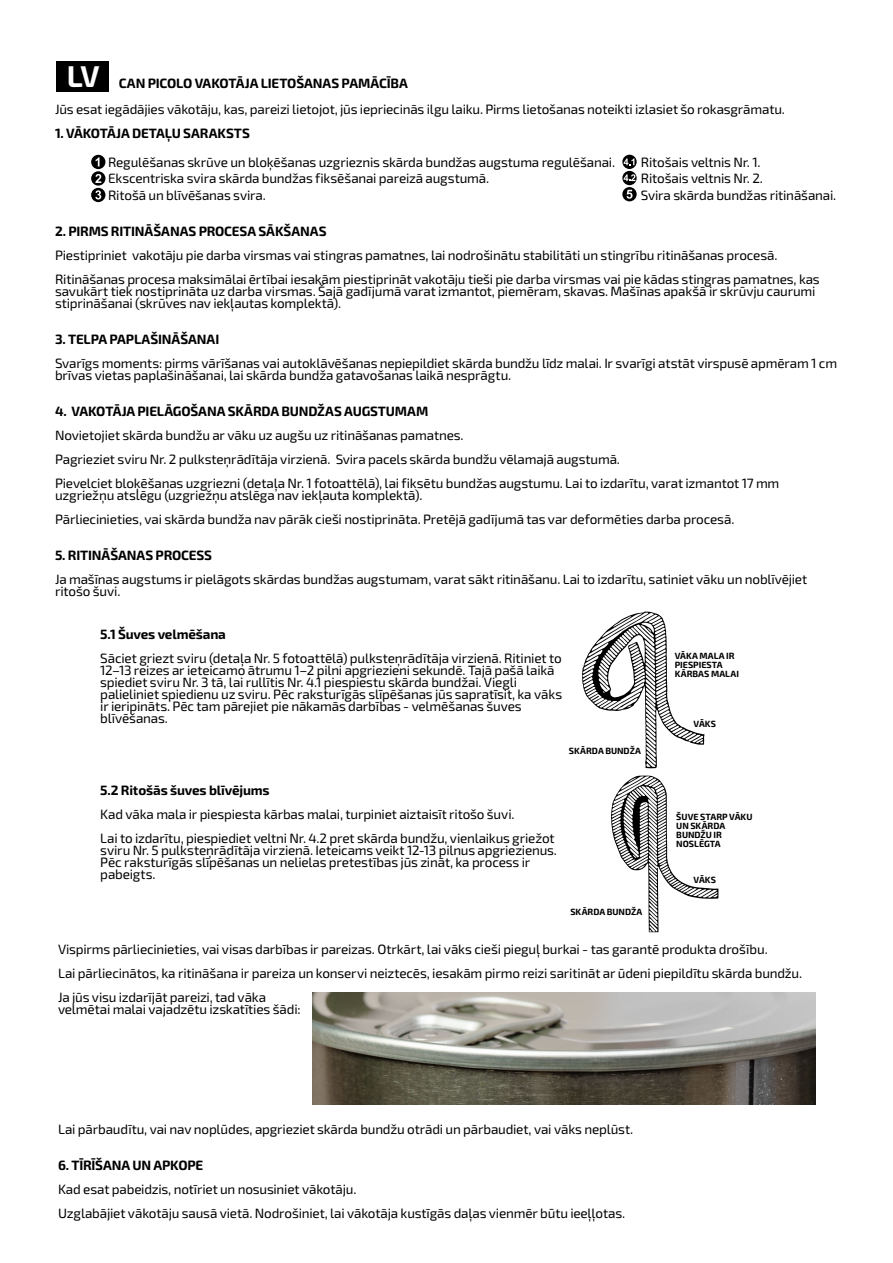
<style>
.page{position:relative;width:893px;height:1263px;background:#fff}
.page>*{position:absolute;margin:0;border:0;box-sizing:border-box;transform-origin:0 0}
.t1{font:700 30px "Exo 2";color:#fff}
.t2{font:13.5px/12px "Exo 2";letter-spacing:-.015em;color:#000}
.t3{font:700 13.5px "Exo 2";letter-spacing:-.01em;color:#000}
.t4{font:700 9px/9px "Exo 2";color:#000}
</style>
<div class="page">
<svg style="left:611px;top:775px;width:107px;height:157px"></svg>
<svg style="left:582px;top:612px;width:123px;height:156px"></svg>
<div style="left:57px;top:62px;width:52px;height:30px;background:#000"></div>
<svg style="left:91px;top:171px;width:14px;height:15px"></svg>
<svg style="left:95px;top:174px;width:6px;height:9px"></svg>
<div style="left:91px;top:155px;width:14px;height:14px;background:#000;border-radius:50%"></div>
<svg style="left:96px;top:157px;width:4px;height:9px"></svg>
<div style="left:91px;top:188px;width:14px;height:14px;background:#000;border-radius:50%"></div>
<svg style="left:95px;top:190px;width:6px;height:10px"></svg>
<svg style="left:622px;top:187px;width:15px;height:14px"></svg>
<svg style="left:626px;top:190px;width:6px;height:9px"></svg>
<svg style="left:622px;top:171px;width:15px;height:14px"></svg>
<svg style="left:624px;top:174px;width:11px;height:7px"></svg>
<svg style="left:622px;top:155px;width:15px;height:14px"></svg>
<svg style="left:624px;top:158px;width:10px;height:7px"></svg>
<img style="left:313px;top:993px;width:502px;height:111px">
<h1 class="t1" style="left:67px;top:59px;width:34px">LV</h1>
<p class="t3" style="left:119px;top:75px;width:290px">CAN PICOLO VAKOTĀJA LIETOŠANAS PAMĀCĪBA</p>
<p class="t2" style="left:55px;top:104px;width:731px">Jūs esat iegādājies vākotāju, kas, pareizi lietojot, jūs iepriecinās ilgu laiku. Pirms lietošanas noteikti izlasiet šo rokasgrāmatu.</p>
<p class="t3" style="left:55px;top:125px;width:196px">1. VĀKOTĀJA DETAĻU SARAKSTS</p>
<p class="t2" style="left:108px;top:154px;width:508px;line-height:16.5px">Regulēšanas skrūve un bloķēšanas uzgrieznis skārda bundžas augstuma regulēšanai.<br>Ekscentriska svira skārda bundžas fiksēšanai pareizā augstumā.<br>Ritošā un blīvēšanas svira.</p>
<p class="t3" style="left:55px;top:223px;width:273px">2. PIRMS RITINĀŠANAS PROCESA SĀKŠANAS</p>
<p class="t2" style="left:55px;top:243px;width:766px;line-height:24px">Piestipriniet vakotāju pie darba virsmas vai stingras pamatnes, lai nodrošinātu stabilitāti un stingrību ritināšanas procesā.<br>Ritināšanas procesa maksimālai ērtībai iesakām piestiprināt vakotāju tieši pie darba virsmas vai pie kādas stingras pamatnes, kas</p>
<p class="t2" style="left:55px;top:285px;width:762px">savukārt tiek nostiprināta uz darba virsmas. Šajā gadījumā varat izmantot, piemēram, skavas. Mašīnas apakšā ir skrūvju caurumi stiprināšanai (skrūves nav iekļautas komplektā).</p>
<p class="t3" style="left:55px;top:331px;width:166px">3. TELPA PAPLAŠINĀŠANAI</p>
<p class="t2" style="left:55px;top:357px;width:784px">Svarīgs moments: pirms vārīšanas vai autoklāvēšanas nepiepildiet skārda bundžu līdz malai. Ir svarīgi atstāt virspusē apmēram 1 cm brīvas vietas paplašināšanai, lai skārda bundža gatavošanas laikā nesprāgtu.</p>
<p class="t3" style="left:55px;top:403px;width:375px">4. VAKOTĀJA PIELĀGOŠANA SKĀRDA BUNDŽAS AUGSTUMAM</p>
<p class="t2" style="left:55px;top:423px;width:726px;line-height:24px">Novietojiet skārda bundžu ar vāku uz augšu uz ritināšanas pamatnes.<br>Pagrieziet sviru Nr. 2 pulksteņrādītāja virzienā. Svira pacels skārda bundžu vēlamajā augstumā.<br>Pievelciet bloķēšanas uzgriezni (detaļa Nr. 1 fotoattēlā), lai fiksētu bundžas augstumu. Lai to izdarītu, varat izmantot 17 mm</p>
<p class="t2" style="left:55px;top:483px;width:681px;line-height:24px">uzgriežņu atslēgu (uzgriežņu atslēga nav iekļauta komplektā).<br>Pārliecinieties, vai skārda bundža nav pārāk cieši nostiprināta. Pretējā gadījumā tas var deformēties darba procesā.</p>
<p class="t3" style="left:55px;top:547px;width:158px">5. RITINĀŠANAS PROCESS</p>
<p class="t2" style="left:55px;top:573px;width:754px">Ja mašīnas augstums ir pielāgots skārdas bundžas augstumam, varat sākt ritināšanu. Lai to izdarītu, satiniet vāku un noblīvējiet ritošo šuvi.</p>
<p class="t2" style="left:641px;top:154px;width:197px;line-height:16.5px">Ritošais veltnis Nr. 1.<br>Ritošais veltnis Nr. 2.<br>Svira skārda bundžas ritināšanai.</p>
<p class="t3" style="left:100px;top:626px;width:127px">5.1 Šuves velmēšana</p>
<p class="t2" style="left:100px;top:652px;width:463px">Sāciet griezt sviru (detaļa Nr. 5 fotoattēlā) pulksteņrādītāja virzienā. Ritiniet to 12–13 reizes ar ieteicamo ātrumu 1–2 pilni apgriezieni sekundē. Tajā pašā laikā spiediet sviru Nr. 3 tā, lai rullītis Nr. 4.1 piespiestu skārda bundžai. Viegli palieliniet spiedienu uz sviru. Pēc raksturīgās slīpēšanas jūs sapratīsit, ka vāks ir ieripināts. Pēc tam pārejiet pie nākamās darbības - velmēšanas šuves blīvēšanas.</p>
<p class="t3" style="left:100px;top:782px;width:171px">5.2 Ritošās šuves blīvējums</p>
<p class="t2" style="left:100px;top:802px;width:456px;line-height:24px">Kad vāka mala ir piespiesta kārbas malai, turpiniet aiztaisīt ritošo šuvi.<br>Lai to izdarītu, piespiediet veltni Nr. 4.2 pret skārda bundžu, vienlaikus griežot</p>
<p class="t2" style="left:100px;top:844px;width:458px">sviru Nr. 5 pulksteņrādītāja virzienā. Ieteicams veikt 12-13 pilnus apgriezienus.<br>Pēc raksturīgās slīpēšanas un nelielas pretestības jūs zināt, ka process ir pabeigts.</p>
<p class="t4" style="left:569px;top:747px;width:74px">SKĀRDA BUNDŽA</p>
<p class="t4" style="left:570px;top:908px;width:74px">SKĀRDA BUNDŽA</p>
<p class="t4" style="left:675px;top:652px;width:66px">VĀKA MALA IR<br>PIESPIESTA<br>KĀRBAS MALAI</p>
<p class="t4" style="left:694px;top:719px;width:24px">VĀKS</p>
<p class="t4" style="left:676px;top:813px;width:78px">ŠUVE STARP VĀKU<br>UN SKĀRDA<br>BUNDŽU IR<br>NOSLĒGTA</p>
<p class="t4" style="left:694px;top:876px;width:24px">VĀKS</p>
<p class="t2" style="left:58px;top:938px;width:746px;line-height:24px">Vispirms pārliecinieties, vai visas darbības ir pareizas. Otrkārt, lai vāks cieši pieguļ burkai - tas garantē produkta drošību.<br>Lai pārliecinātos, ka ritināšana ir pareiza un konservi neiztecēs, iesakām pirmo reizi saritināt ar ūdeni piepildītu skārda bundžu.<br>Ja jūs visu izdarījāt pareizi, tad vāka</p>
<p class="t2" style="left:58px;top:1004px;width:244px">velmētai malai vajadzētu izskatīties šādi:</p>
<p class="t2" style="left:58px;top:1124px;width:577px">Lai pārbaudītu, vai nav noplūdes, apgrieziet skārda bundžu otrādi un pārbaudiet, vai vāks neplūst.</p>
<p class="t3" style="left:58px;top:1157px;width:147px">6. TĪRĪŠANA UN APKOPE</p>
<p class="t2" style="left:58px;top:1178px;width:569px;line-height:24px">Kad esat pabeidzis, notīriet un nosusiniet vākotāju.<br>Uzglabājiet vākotāju sausā vietā. Nodrošiniet, lai vākotāja kustīgās daļas vienmēr būtu ieeļļotas.</p>
</div>
